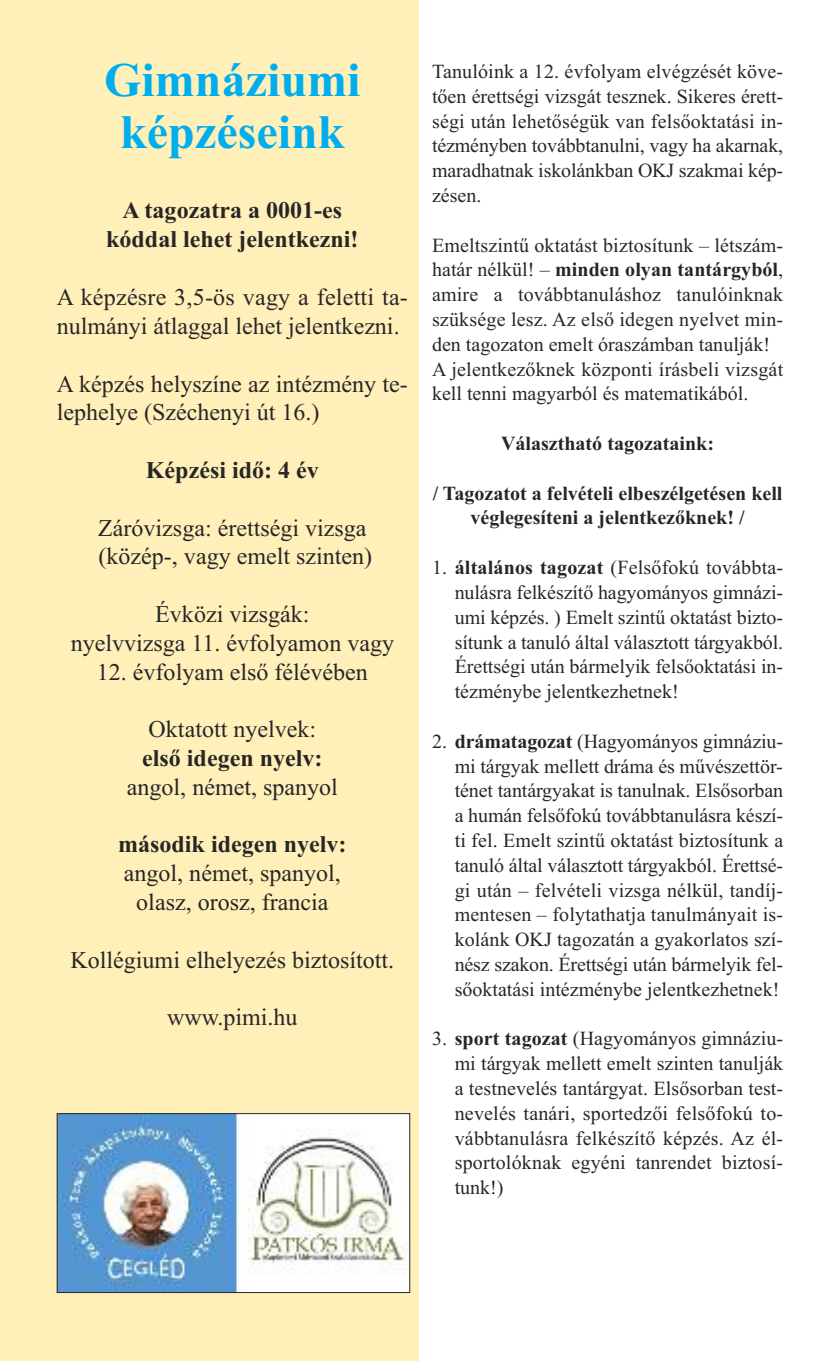
<style>
.page{position:relative;width:840px;height:1361px;background:#fff}
.page>*{position:absolute;margin:0;border:0;box-sizing:border-box;transform-origin:0 0}
.t1{font:700 48px/52px "Times New Roman";color:#00aded;text-align:center}
.t2{font:24px/28.8px "Times New Roman";color:#272627}
.t3{font:700 24px/28.8px "Times New Roman";color:#272627;text-align:center}
.t4{font:20px/24.8px "Times New Roman";color:#272627;text-align:justify}
.t5{font:700 20px/24.8px "Times New Roman";color:#272627;text-align:center}
.s1{font-weight:700}
</style>
<div class="page">
<div style="left:0;top:0;width:419px;height:1361px;background:#ffefb9"></div>
<img style="left:59px;top:1115px;width:349px;height:176px">
<div style="left:57px;top:1113px;width:353px;height:180px;border:1px solid #272627"></div>
<h1 class="t1" style="left:104px;top:54px;width:258px">Gimnáziumi képzéseink</h1>
<p class="t3" style="left:106px;top:196px;width:253px">A tagozatra a 0001-es kóddal lehet jelentkezni!</p>
<p class="t2" style="left:57px;top:282px;width:352px">A képzésre 3,5-ös vagy a feletti ta&shy;nulmányi átlaggal lehet jelentkezni.</p>
<p class="t2" style="left:57px;top:369px;width:352px">A képzés helyszíne az intézmény te&shy;lephelye (Széchenyi út 16.)</p>
<p class="t3" style="left:146px;top:455px;width:174px">Képzési idő: 4 év</p>
<p class="t2" style="left:98px;top:513px;width:275px">Záróvizsga: érettségi vizsga (közép-, vagy emelt szinten)</p>
<p class="t2" style="left:71px;top:599px;width:325px;text-align:center">Évközi vizsgák:<br>nyelvvizsga 11. évfolyamon vagy</p>
<p class="t2" style="left:97px;top:657px;width:272px">12. évfolyam első félévében</p>
<p class="t2" style="left:148px;top:714px;width:169px">Oktatott nyelvek:</p>
<p class="t3" style="left:142px;top:743px;width:181px">első idegen nyelv:</p>
<p class="t2" style="left:127px;top:772px;width:212px">angol, német, spanyol</p>
<p class="t3" style="left:118px;top:829px;width:230px">második idegen nyelv:</p>
<p class="t2" style="left:124px;top:858px;width:218px;text-align:center">angol, német, spanyol, olasz, orosz, francia</p>
<p class="t2" style="left:70px;top:945px;width:325px">Kollégiumi elhelyezés biztosított.</p>
<p class="t2" style="left:167px;top:1002px;width:132px">www.pimi.hu</p>
<p class="t4" style="left:432px;top:59px;width:352px">Tanulóink a 12. évfolyam elvégzését köve&shy;tően érettségi vizsgát tesznek. Sikeres érett&shy;ségi után lehetőségük van felsőoktatási in&shy;tézményben továbbtanulni, vagy ha akarnak, maradhatnak iskolánkban OKJ szakmai kép&shy;zésen.</p>
<p class="t4" style="left:432px;top:232px;width:352px;text-align:left">Emeltszintű oktatást biztosítunk – létszám&shy;határ nélkül! – <span class="s1">minden olyan tantárgyból</span>, amire a továbbtanuláshoz tanulóinknak szüksége lesz. Az első idegen nyelvet min&shy;den tagozaton emelt óraszámban tanulják!<br>A jelentkezőknek központi írásbeli vizsgát kell tenni magyarból és matematikából.</p>
<p class="t5" style="left:501px;top:431px;width:214px">Választható tagozataink:</p>
<p class="t5" style="left:432px;top:480px;width:351px">/ Tagozatot a felvételi elbeszélgetésen kell véglegesíteni a jelentkezőknek! /</p>
<p class="t4" style="left:454px;top:555px;width:330px;text-indent:-23px">1. <span class="s1">általános tagozat</span> (Felsőfokú továbbta&shy;nulásra felkészítő hagyományos gimnázi&shy;umi képzés. ) Emelt szintű oktatást bizto&shy;sítunk a tanuló által választott tárgyakból.<br>Érettségi után bármelyik felsőoktatási in&shy;tézménybe jelentkezhetnek!</p>
<p class="t4" style="left:454px;top:728px;width:330px;text-indent:-23px">2. <span class="s1">drámatagozat</span> (Hagyományos gimnáziu&shy;mi tárgyak mellett dráma és művészettör&shy;ténet tantárgyakat is tanulnak. Elsősorban a humán felsőfokú továbbtanulásra készí&shy;ti fel. Emelt szintű oktatást biztosítunk a tanuló által választott tárgyakból. Érettsé&shy;gi után – felvételi vizsga nélkül, tandíj&shy;mentesen – folytathatja tanulmányait is&shy;kolánk OKJ tagozatán a gyakorlatos szí&shy;nész szakon. Érettségi után bármelyik fel&shy;sőoktatási intézménybe jelentkezhetnek!</p>
<p class="t4" style="left:454px;top:1026px;width:330px;text-indent:-23px">3. <span class="s1">sport tagozat</span> (Hagyományos gimnáziu&shy;mi tárgyak mellett emelt szinten tanulják a testnevelés tantárgyat. Elsősorban test&shy;nevelés tanári, sportedzői felsőfokú to&shy;vábbtanulásra felkészítő képzés. Az él&shy;sportolóknak egyéni tanrendet biztosí&shy;tunk!)</p>
</div>
